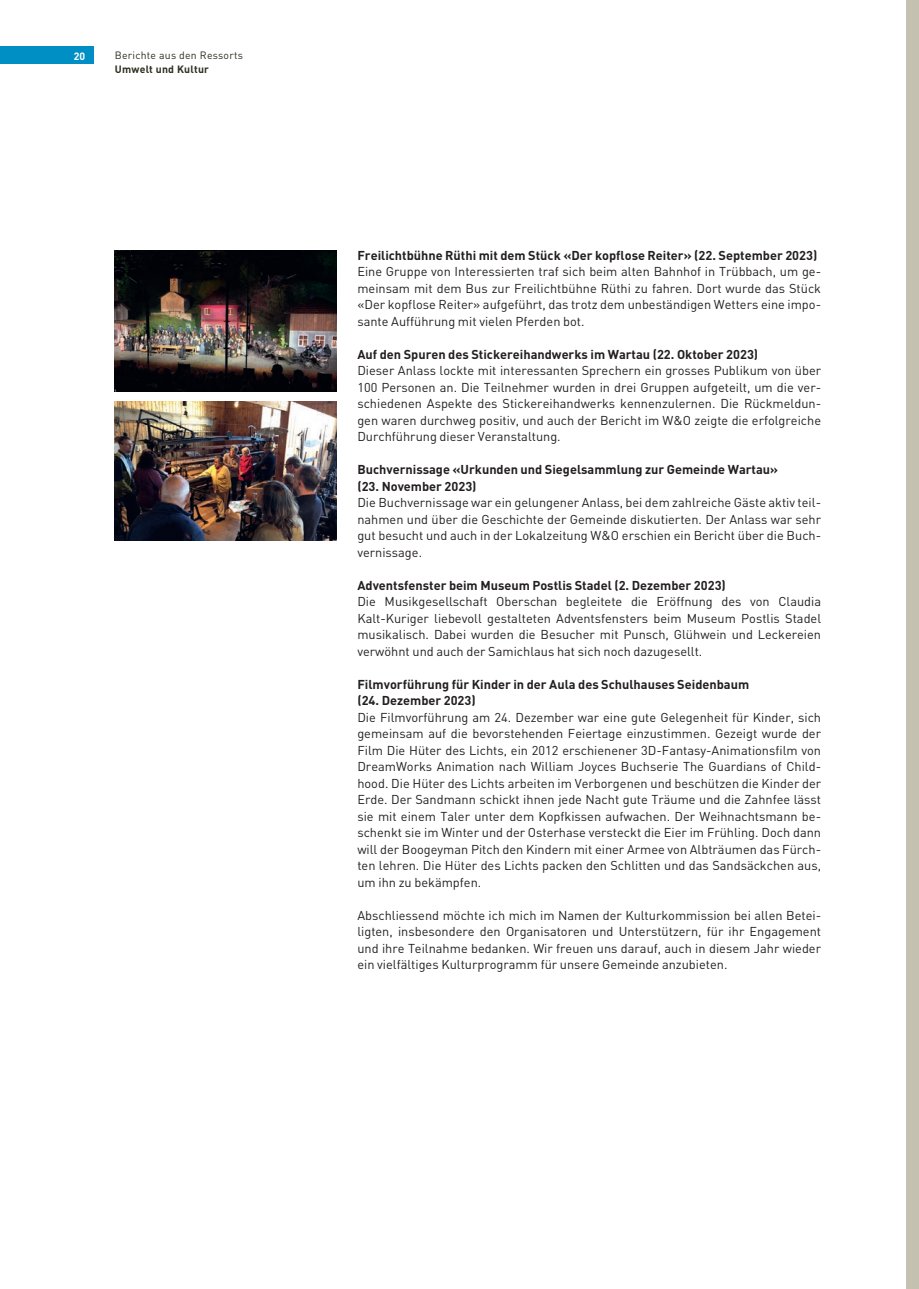
<style>
.page{position:relative;width:919px;height:1289px;background:#fff}
.page>*{position:absolute;margin:0;border:0;box-sizing:border-box;transform-origin:0 0}
.t1{font:12.75px/16.5px "DIN";color:#231f20;text-align:justify}
.t2{font:700 12.75px/16.5px "DIN";color:#231f20}
.t3{font:10.5px "DIN";letter-spacing:.02em;color:#2a2e1f}
.t4{font:700 10.5px "DIN";letter-spacing:.02em;color:#2a2e1f}
.t5{font:700 10.5px "DIN";color:#fff}
</style>
<div class="page">
<div style="left:0;top:47px;width:94px;height:17px;background:#008fc5"></div>
<div style="left:906px;top:0;width:12px;height:1288px;background:#c4c1b0"></div>
<img style="left:115px;top:250px;width:221px;height:142px">
<img style="left:115px;top:401px;width:221px;height:139px">
<p class="t5" style="left:74px;top:49px;width:13px">20</p>
<p class="t3" style="left:115px;top:49px;width:130px">Berichte aus den Ressorts</p>
<p class="t4" style="left:115px;top:62px;width:96px">Umwelt und Kultur</p>
<p class="t2" style="left:357px;top:246px;width:461px">Freilichtbühne Rüthi mit dem Stück «Der kopflose Reiter» (22. September 2023)</p>
<p class="t1" style="left:357px;top:263px;width:465px">Eine Gruppe von Interessierten traf sich beim alten Bahnhof in Trübbach, um ge&shy;meinsam mit dem Bus zur Freilichtbühne Rüthi zu fahren. Dort wurde das Stück «Der kopflose Reiter» aufgeführt, das trotz dem unbeständigen Wetters eine impo&shy;sante Aufführung mit vielen Pferden bot.</p>
<p class="t2" style="left:357px;top:345px;width:402px">Auf den Spuren des Stickereihandwerks im Wartau (22. Oktober 2023)</p>
<p class="t1" style="left:357px;top:362px;width:465px">Dieser Anlass lockte mit interessanten Sprechern ein grosses Publikum von über 100 Personen an. Die Teilnehmer wurden in drei Gruppen aufgeteilt, um die ver&shy;schiedenen Aspekte des Stickereihandwerks kennenzulernen. Die Rückmeldun&shy;gen waren durchweg positiv, und auch der Bericht im W&amp;O zeigte die erfolgreiche Durchführung dieser Veranstaltung.</p>
<p class="t2" style="left:357px;top:461px;width:422px">Buchvernissage «Urkunden und Siegelsammlung zur Gemeinde Wartau» (23. November 2023)</p>
<p class="t1" style="left:357px;top:494px;width:465px">Die Buchvernissage war ein gelungener Anlass, bei dem zahlreiche Gäste aktiv teil&shy;nahmen und über die Geschichte der Gemeinde diskutierten. Der Anlass war sehr gut besucht und auch in der Lokalzeitung W&amp;O erschien ein Bericht über die Buch&shy;vernissage.</p>
<p class="t2" style="left:357px;top:576px;width:370px">Adventsfenster beim Museum Postlis Stadel (2. Dezember 2023)</p>
<p class="t1" style="left:357px;top:593px;width:465px">Die Musikgesellschaft Oberschan begleitete die Eröffnung des von Claudia Kalt-Kuriger liebevoll gestalteten Adventsfensters beim Museum Postlis Stadel musikalisch. Dabei wurden die Besucher mit Punsch, Glühwein und Leckereien verwöhnt und auch der Samichlaus hat sich noch dazugesellt.</p>
<p class="t2" style="left:357px;top:675px;width:393px">Filmvorführung für Kinder in der Aula des Schulhauses Seidenbaum (24. Dezember 2023)</p>
<p class="t1" style="left:357px;top:708px;width:465px">Die Filmvorführung am 24. Dezember war eine gute Gelegenheit für Kinder, sich gemeinsam auf die bevorstehenden Feiertage einzustimmen. Gezeigt wurde der Film Die Hüter des Lichts, ein 2012 erschienener 3D-Fantasy-Animationsfilm von DreamWorks Animation nach William Joyces Buchserie The Guardians of Child&shy;hood. Die Hüter des Lichts arbeiten im Verborgenen und beschützen die Kinder der Erde. Der Sandmann schickt ihnen jede Nacht gute Träume und die Zahnfee lässt sie mit einem Taler unter dem Kopfkissen aufwachen. Der Weihnachtsmann be&shy;schenkt sie im Winter und der Osterhase versteckt die Eier im Frühling. Doch dann will der Boogeyman Pitch den Kindern mit einer Armee von Albträumen das Fürch&shy;ten lehren. Die Hüter des Lichts packen den Schlitten und das Sandsäckchen aus, um ihn zu bekämpfen.</p>
<p class="t1" style="left:357px;top:906px;width:465px">Abschliessend möchte ich mich im Namen der Kulturkommission bei allen Betei&shy;ligten, insbesondere den Organisatoren und Unterstützern, für ihr Engagement und ihre Teilnahme bedanken. Wir freuen uns darauf, auch in diesem Jahr wieder ein vielfältiges Kulturprogramm für unsere Gemeinde anzubieten.</p>
</div>
